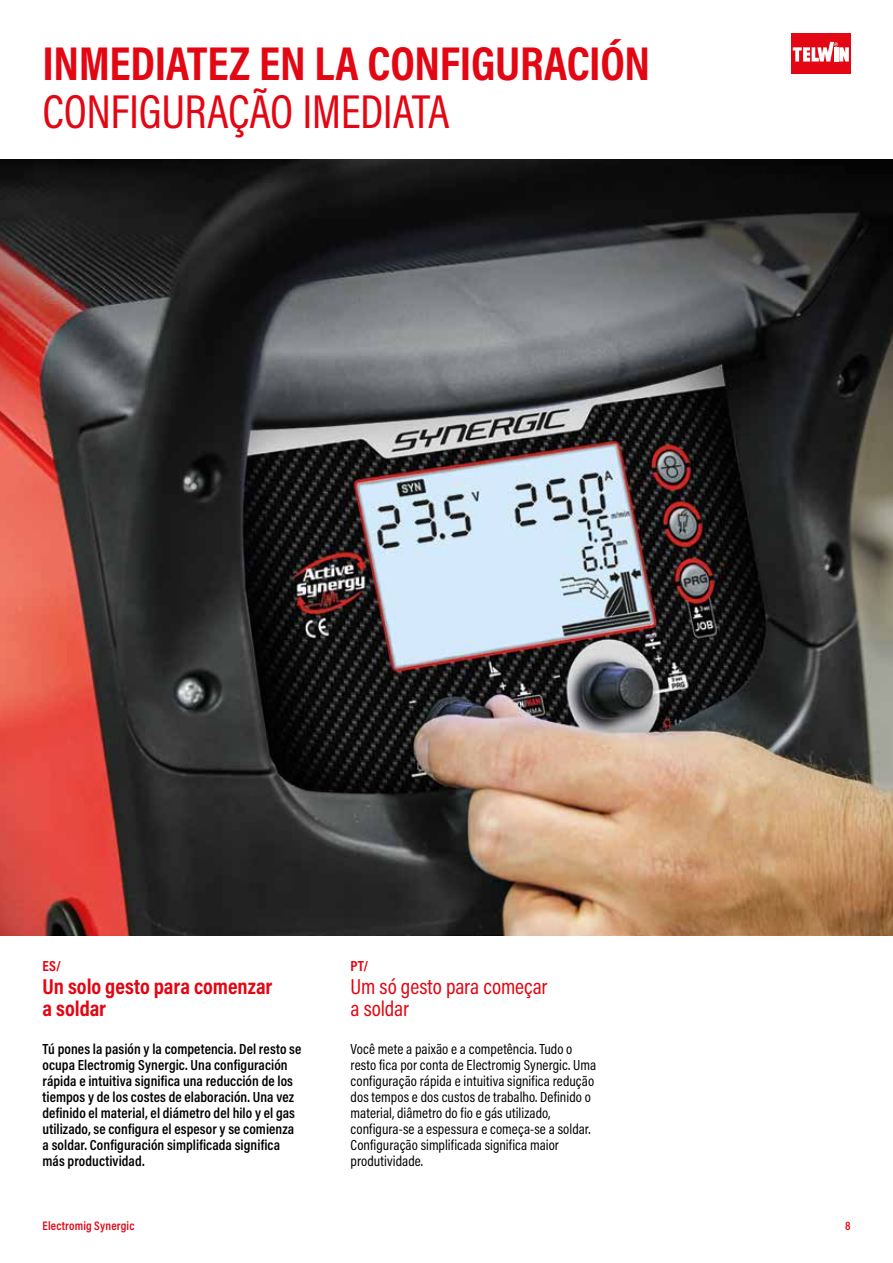
<style>
.page{position:relative;width:893px;height:1263px;background:#fff}
.page>*{position:absolute;margin:0;border:0;box-sizing:border-box;transform-origin:0 0}
.t1{font:700 48px "Acumin Pro Cond";letter-spacing:-.005em;color:#e30613}
.t2{font:48px "Acumin Pro Cond";letter-spacing:-.01em;color:#e30613}
.t3{font:700 21.75px/22.4px "Acumin Pro Cond";color:#e30613}
.t4{font:21.75px/22.4px "Acumin Pro Cond";letter-spacing:-.005em;color:#e30613}
.t5{font:600 14.7px/15.9px "Acumin Pro Cond";letter-spacing:.005em;color:#000}
.t6{font:14.7px/15.9px "Acumin Pro Cond";letter-spacing:.005em;color:#000}
.t7{font:700 14.7px "Acumin Pro Cond";color:#e30613}
.t8{font:600 12.45px "Acumin Pro Cond";letter-spacing:.01em;color:#e30613}
</style>
<div class="page">
<img style="left:0;top:159px;width:893px;height:776px">
<div style="left:791px;top:34px;width:59px;height:40px;background:#e30613"></div>
<svg style="left:793px;top:42px;width:56px;height:20px"></svg>
<hr style="left:892px;top:0;width:1px;height:75px;background:#e30613">
<h1 class="t1" style="left:43px;top:32px;width:609px">INMEDIATEZ EN LA CONFIGURACIÓN</h1>
<h1 class="t2" style="left:43px;top:80px;width:409px">CONFIGURAÇÃO IMEDIATA</h1>
<p class="t7" style="left:43px;top:957px;width:20px">ES/</p>
<h2 class="t3" style="left:43px;top:974px;width:231px">Un solo gesto para comenzar a soldar</h2>
<p class="t5" style="left:43px;top:1041px;width:260px">Tú pones la pasión y la competencia. Del resto se ocupa Electromig Synergic. Una configuración rápida e intuitiva significa una reducción de los tiempos y de los costes de elaboración. Una vez definido el material, el diámetro del hilo y el gas utilizado, se configura el espesor y se comienza a soldar. Configuración simplificada significa más productividad.</p>
<p class="t7" style="left:351px;top:957px;width:19px">PT/</p>
<h2 class="t4" style="left:351px;top:975px;width:198px">Um só gesto para começar a soldar</h2>
<p class="t6" style="left:351px;top:1041px;width:247px">Você mete a paixão e a competência. Tudo o resto fica por conta de Electromig Synergic. Uma configuração rápida e intuitiva significa redução dos tempos e dos custos de trabalho. Definido o material, diâmetro do fio e gás utilizado, configura-se a espessura e começa-se a soldar.<br>Configuração simplificada significa maior produtividade.</p>
<p class="t8" style="left:43px;top:1217px;width:93px">Electromig Synergic</p>
<p class="t8" style="left:845px;top:1217px;width:7px">8</p>
</div>
